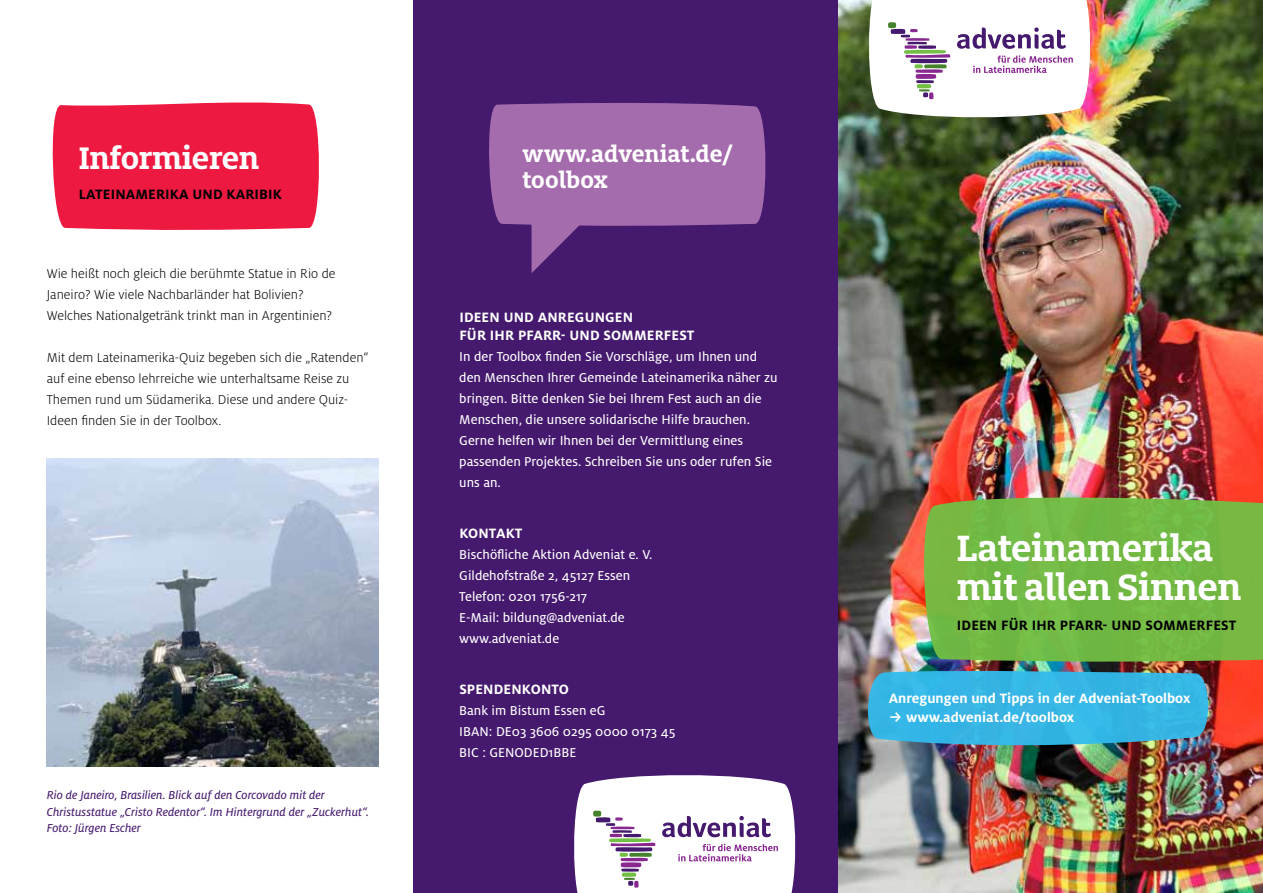
<style>
.page{position:relative;width:1263px;height:893px;background:#fff}
.page>*{position:absolute;margin:0;border:0;box-sizing:border-box;transform-origin:0 0}
.t1{font:700 40.5px/39px "Milo Slab Pro";letter-spacing:-.01em;color:#fff}
.t2{font:700 34.5px "Milo Slab Pro";letter-spacing:-.01em;color:#fff}
.t3{font:700 25.5px/25.5px "Milo Slab Pro";color:#fff}
.t4{font:700 15px/18px "Milo OT";color:#fff}
.t5{font:700 15px "Milo OT";letter-spacing:.01em;color:#000}
.t6{font:14.25px/21px "Milo OT Text";color:#fff}
.t7{font:300 14.25px/21px "Milo OT";color:#000}
.t8{font:12.75px/16.5px "Milo OT Text Ita";color:#45196e}
.s1{font-family:"Fira Sans";font-weight:500}
</style>
<div class="page">
<img style="left:838px;top:0;width:425px;height:893px">
<svg style="left:922px;top:496px;width:341px;height:167px;background:#76b444"></svg>
<svg style="left:866px;top:669px;width:343px;height:78px;background:#3cacd5"></svg>
<div style="left:412px;top:0;width:426px;height:893px;background:#45196e"></div>
<svg style="left:865px;top:0;width:229px;height:120px"></svg>
<svg style="left:574px;top:775px;width:222px;height:118px;background:#e6dfea"></svg>
<svg style="left:489px;top:103px;width:277px;height:170px"></svg>
<div style="left:52px;top:102px;width:267px;height:128px;background:#ed1941"></div>
<img style="left:47px;top:458px;width:331px;height:309px">
<h2 class="t2" style="left:79px;top:136px;width:182px">Informieren</h2>
<p class="t5" style="left:79px;top:186px;width:205px">LATEINAMERIKA UND KARIBIK</p>
<p class="t7" style="left:47px;top:263px;width:290px">Wie heißt noch gleich die berühmte Statue in Rio de<br>Janeiro? Wie viele Nachbarländer hat Bolivien?<br>Welches Nationalgetränk trinkt man in Argentinien?</p>
<p class="t7" style="left:47px;top:347px;width:323px">Mit dem Lateinamerika-Quiz begeben sich die „Ratenden“ auf eine ebenso lehrreiche wie unterhaltsame Reise zu Themen rund um Südamerika. Diese und andere Quiz-Ideen finden Sie in der Toolbox.</p>
<p class="t8" style="left:47px;top:787px;width:324px">Rio de Janeiro, Brasilien. Blick auf den Corcovado mit der<br>Christusstatue „Cristo Redentor“. Im Hintergrund der „Zuckerhut“.<br>Foto: Jürgen Escher</p>
<h3 class="t3" style="left:522px;top:140px;width:212px">www.adveniat.de/ toolbox</h3>
<p class="t4" style="left:459px;top:308px;width:237px">IDEEN UND ANREGUNGEN<br>FÜR IHR PFARR- UND SOMMERFEST</p>
<p class="t6" style="left:459px;top:346px;width:320px">In der Toolbox finden Sie Vorschläge, um Ihnen und den Menschen Ihrer Gemeinde Lateinamerika näher zu bringen. Bitte denken Sie bei Ihrem Fest auch an die Menschen, die unsere solidarische Hilfe brauchen.<br>Gerne helfen wir Ihnen bei der Vermittlung eines passenden Projektes. Schreiben Sie uns oder rufen Sie uns an.</p>
<p class="t4" style="left:459px;top:524px;width:65px">KONTAKT</p>
<p class="t6" style="left:459px;top:544px;width:195px">Bischöfliche Aktion Adveniat e. V.<br>Gildehofstraße 2, 45127 Essen<br>Telefon: 0201 1756-217<br>E-Mail: bildung@adveniat.de www.adveniat.de</p>
<p class="t4" style="left:459px;top:680px;width:111px">SPENDENKONTO</p>
<p class="t6" style="left:459px;top:700px;width:218px">Bank im Bistum Essen eG<br>IBAN: DE03 3606 0295 0000 0173 45<br>BIC : GENODED1BBE</p>
<h1 class="t1" style="left:957px;top:527px;width:286px">Lateinamerika mit allen Sinnen</h1>
<p class="t5" style="left:957px;top:616px;width:281px">IDEEN FÜR IHR PFARR- UND SOMMERFEST</p>
<p class="t4" style="left:889px;top:689px;width:303px">Anregungen und Tipps in der Adveniat-Toolbox</p>
<p class="t4" style="left:889px;top:708px;width:187px"><span class="s1">→</span> www.adveniat.de/toolbox</p>
</div>
